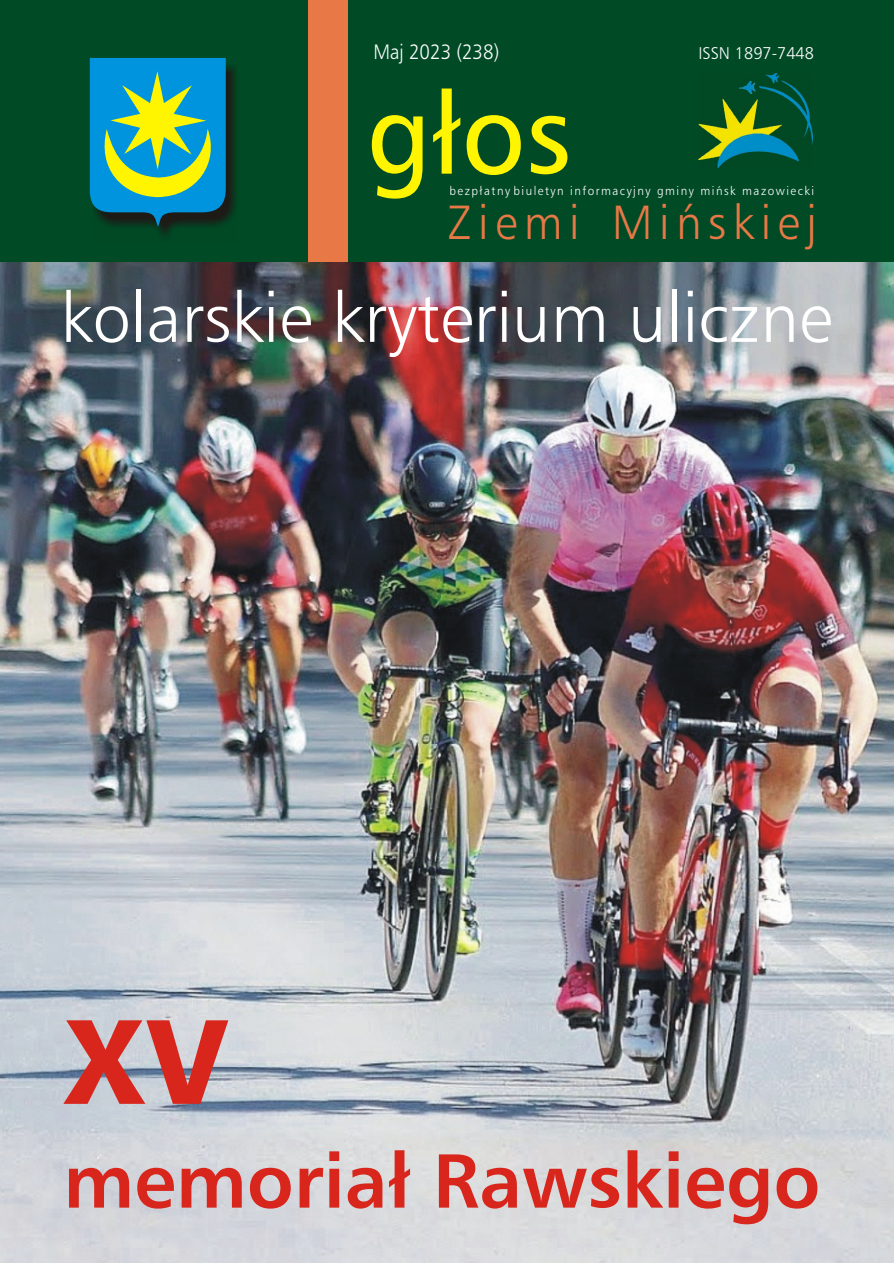
<style>
.page{position:relative;width:894px;height:1263px;background:#fff}
.page>*{position:absolute;margin:0;border:0;box-sizing:border-box;transform-origin:0 0}
.t1{font:700 120.3px "G Frutiger Bl IEE";color:#d9261c}
.t2{font:114px "G Frutiger IEE";color:#fff500;scale:.96 1}
.t3{font:700 76.65px "G Frutiger IEE";color:#d9261c}
.t4{font:69.9px "G Frutiger Lt IEE";color:#fff}
.t5{font:48px "G Frutiger Lt IEE";letter-spacing:.14em;color:#e87845;scale:.96 1}
.t6{font:20.85px "G Frutiger Lt IEE";color:#fff;scale:.9 1}
.t7{font:17.1px "G Frutiger Lt IEE";color:#fff;scale:.96 1}
.t8{font:12.3px "G Frutiger Lt IEE";letter-spacing:.125em;color:#fff;scale:.96 1}
</style>
<div class="page">
<img style="left:0;top:262px;width:894px;height:1001px">
<div style="left:0;top:0;width:894px;height:262px;background:#004a26"></div>
<img style="left:155px;top:66px;width:81px;height:170px">
<svg style="left:90px;top:58px;width:136px;height:169px;background:#3a9f9b"></svg>
<div style="left:309px;top:0;width:39px;height:262px;background:#e87845"></div>
<img style="left:699px;top:73px;width:114px;height:94px">
<h3 class="t6" style="left:373px;top:44px;width:141px">Maj 2023 (238)</h3>
<h2 class="t2" style="left:366px;top:87px;width:215px">g³os</h2>
<h3 class="t7" style="left:699px;top:46px;width:122px">ISSN 1897-7448</h3>
<p class="t8" style="left:449px;top:186px;width:381px">bezp³atny biuletyn informacyjny gminy miñsk mazowiecki</p>
<h3 class="t5" style="left:448px;top:203px;width:386px">Ziemi Miñskiej</h3>
<h3 class="t4" style="left:60px;top:289px;width:774px">kolarskie kryterium uliczne</h3>
<h1 class="t1" style="left:63px;top:1012px;width:167px">XV</h1>
<h3 class="t3" style="left:63px;top:1149px;width:759px">memoria³ Rawskiego</h3>
</div>
